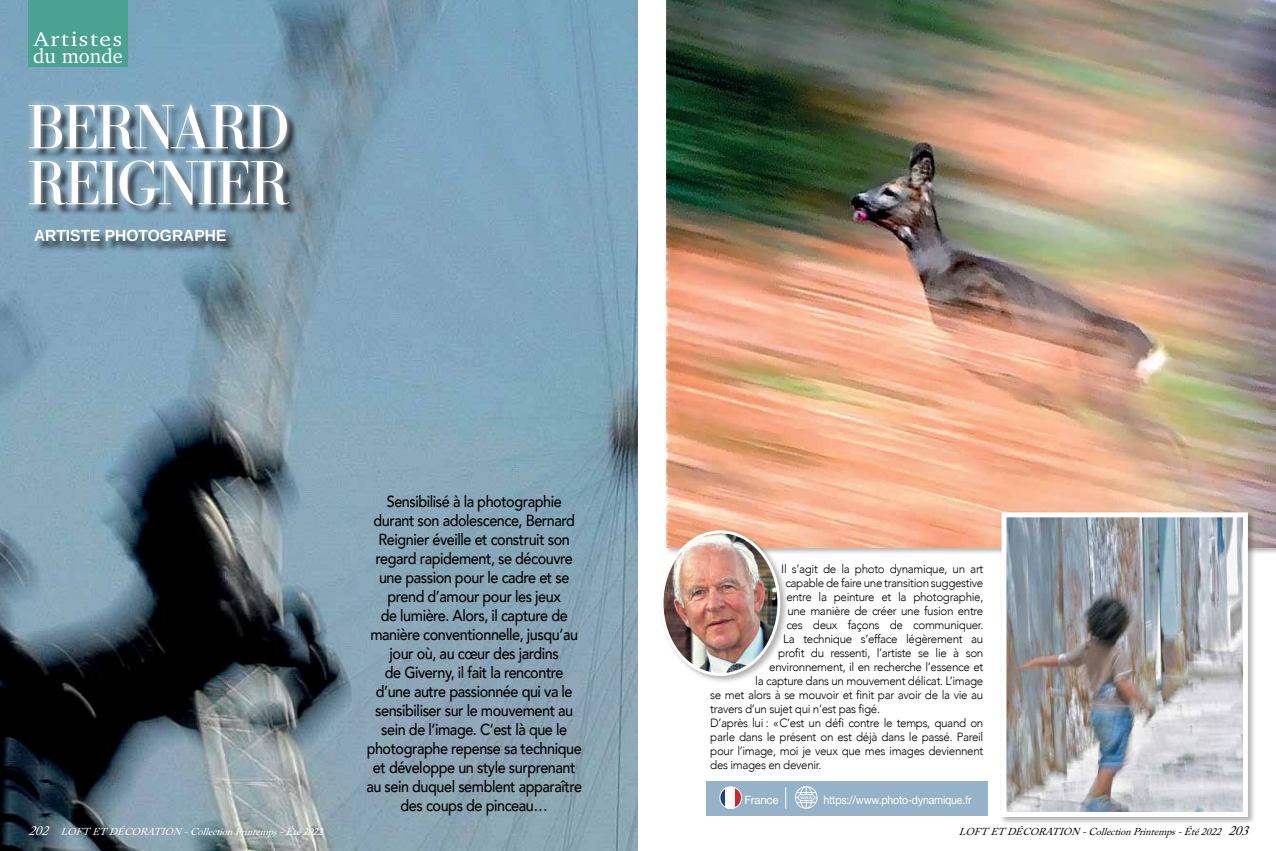
<style>
.page{position:relative;width:1276px;height:851px;background:#fff}
.page>*{position:absolute;margin:0;border:0;box-sizing:border-box;transform-origin:0 0}
.t1{font:64.2px/55.9px "Bodoni FLF";letter-spacing:-.05em;color:#fff}
.t2{font:20.3px/16.3px "Charter";letter-spacing:.07em;color:#fff;scale:1.16 1}
.t3{font:700 16.2px "Arimo";color:#fff;scale:.96 1}
.t4{font:500 16px/19px "Avenir";letter-spacing:-.03em;color:#000;text-align:center;scale:.9 1}
.t5{font:300 12px "Avenir";letter-spacing:-.03em;color:#000}
.t6{font:11.5px "Helvetica Neue";letter-spacing:-.02em;color:#fff;scale:.92 1}
.t7{font:11.5px "Helvetica Neue";letter-spacing:-.02em;color:#fff}
.t8{font:italic 10px "Adobe Caslon Pro";color:#fff}
.t9{font:italic 10px "Adobe Caslon Pro";color:#000}
.s1{font-size:13px}
</style>
<div class="page">
<img style="left:0;top:0;width:638px;height:850px">
<div style="left:31px;top:106px;width:268px;height:110px;background:#000;opacity:.75"></div>
<div style="left:22px;top:98px;width:274px;height:115px;background:#fff;opacity:.75"></div>
<div style="left:29px;top:0;width:99px;height:67px;background:#4ba292"></div>
<div style="left:36px;top:231px;width:201px;height:21px;background:#000;opacity:.75"></div>
<img style="left:666px;top:0;width:610px;height:547px">
<div style="left:999px;top:510px;width:256px;height:314px;background:#000;opacity:.3"></div>
<img style="left:1007px;top:518px;width:235px;height:292px">
<div style="left:1001px;top:512px;width:247px;height:304px;border:5px solid #fff"></div>
<div style="left:706px;top:780px;width:282px;height:35px;background:#94b3c8"></div>
<svg style="left:795px;top:786px;width:22px;height:22px"></svg>
<svg style="left:785px;top:787px;width:1px;height:21px"></svg>
<svg style="left:721px;top:788px;width:20px;height:20px"></svg>
<div style="left:719px;top:786px;width:23px;height:23px;border:1px solid #fff;border-radius:50%"></div>
<div style="left:659px;top:528px;width:129px;height:156px;background:#000;opacity:.3"></div>
<img style="left:662px;top:532px;width:117px;height:142px">
<div style="left:660px;top:530px;width:120px;height:145px;border:3px solid #fff;border-radius:50%"></div>
<h2 class="t2" style="left:33px;top:31px;width:79px">Artistes du monde</h2>
<h1 class="t1" style="left:27px;top:101px;width:264px">BERNARD<br>REIGNIER</h1>
<h3 class="t3" style="left:34px;top:224px;width:202px">ARTISTE PHOTOGRAPHE</h3>
<p class="t4" style="left:366px;top:491px;width:241px">Sensibilisé à la photographie durant son adolescence, Bernard<br>Reignier éveille et construit son regard rapidement, se découvre une passion pour le cadre et se prend d’amour pour les jeux<br>de lumière. Alors, il capture de manière conventionnelle, jusqu’au jour où, au cœur des jardins<br>de Giverny, il fait la rencontre d’une autre passionnée qui va le sensibiliser sur le mouvement au sein de l’image. C’est là que le photographe repense sa technique et développe un style surprenant au sein duquel semblent apparaître des coups de pinceau…</p>
<p class="t5" style="left:781px;top:561px;width:204px">Il s’agit de la photo dynamique, un art</p>
<p class="t5" style="left:785px;top:575px;width:199px">capable de faire une transition suggestive</p>
<p class="t5" style="left:786px;top:589px;width:199px">entre la peinture et la photographie,</p>
<p class="t5" style="left:787px;top:603px;width:198px">une manière de créer une fusion entre</p>
<p class="t5" style="left:786px;top:617px;width:199px">ces deux façons de communiquer.</p>
<p class="t5" style="left:783px;top:631px;width:201px">La technique s’efface légèrement au</p>
<p class="t5" style="left:778px;top:645px;width:207px">profit du ressenti, l’artiste se lie à son</p>
<p class="t5" style="left:769px;top:659px;width:216px">environnement, il en recherche l’essence et</p>
<p class="t5" style="left:755px;top:673px;width:229px">la capture dans un mouvement délicat. L’image</p>
<p class="t5" style="left:710px;top:687px;width:275px">se met alors à se mouvoir et finit par avoir de la vie au</p>
<p class="t5" style="left:710px;top:701px;width:171px">travers d’un sujet qui n’est pas figé.</p>
<p class="t5" style="left:710px;top:715px;width:274px">D’après lui : «C’est un défi contre le temps, quand on</p>
<p class="t5" style="left:710px;top:729px;width:275px">parle dans le présent on est déjà dans le passé. Pareil</p>
<p class="t5" style="left:710px;top:743px;width:275px">pour l’image, moi je veux que mes images deviennent</p>
<p class="t5" style="left:710px;top:757px;width:113px">des images en devenir.</p>
<p class="t7" style="left:744px;top:791px;width:36px">France</p>
<p class="t6" style="left:823px;top:791px;width:163px">https://www.photo-dynamique.fr</p>
<p class="t8" style="left:28px;top:825px;width:302px"><span class="s1">202</span> LOFTETDÉCORATION-CollectionPrintemps-Été2022</p>
<p class="t9" style="left:959px;top:825px;width:298px">LOFTETDÉCORATION-CollectionPrintemps-Été2022 <span class="s1">203</span></p>
</div>
